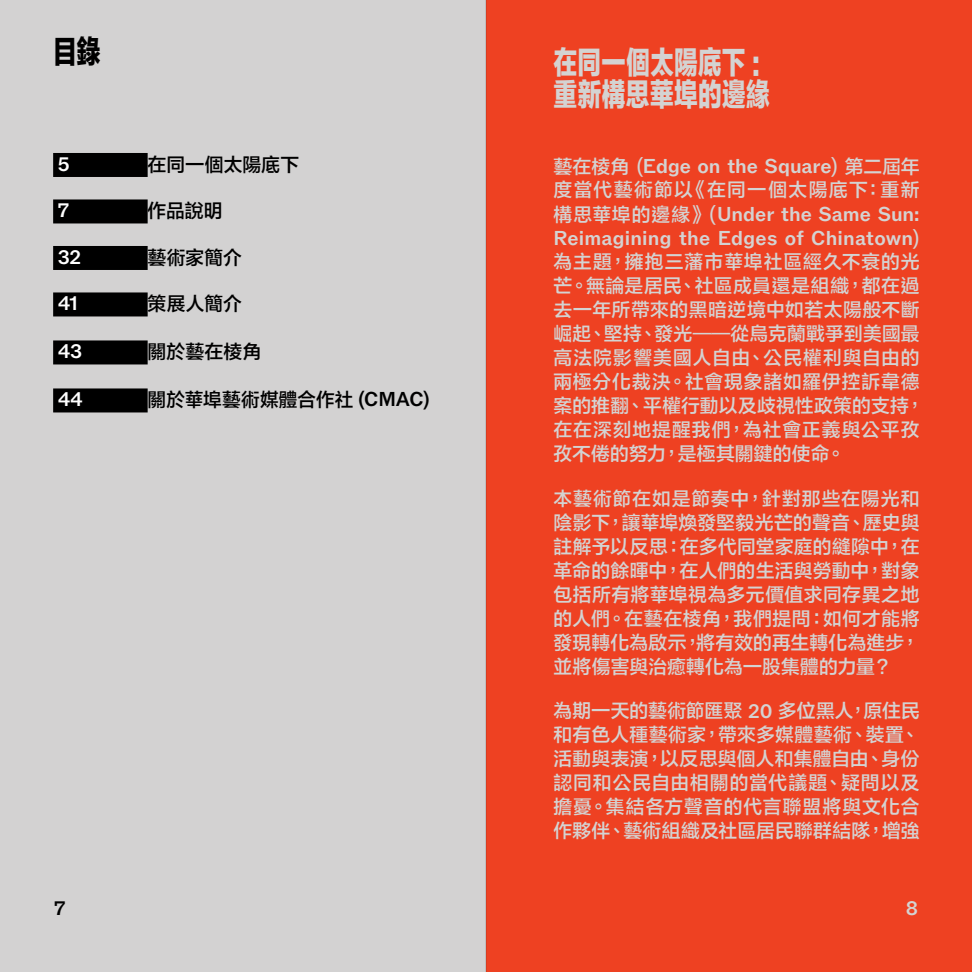
<style>
.page{position:relative;width:972px;height:972px;background:#fff}
.page>*{position:absolute;margin:0;border:0;box-sizing:border-box;transform-origin:0 0}
.t1{font:31.5px/31.5px "FZLTTHCK GBK1 0";letter-spacing:.015em;color:#d4d3d2}
.t2{font:31.5px "FZLTTHCK GBK1 0";color:#000}
.cn_12_5_16{font:500 20.1px/24px "ABCROM Unlicensed Trial";color:#d4d3d2}
.t3{font:500 19.5px "ABCROM Unlicensed Trial";letter-spacing:-.02em;color:#fff}
.t4{font:500 19.5px "ABCROM Unlicensed Trial";color:#000}
.t5{font:500 19.5px "ABCROM Unlicensed Trial";color:#d4d3d2}
.cn_12_5_16-2{font:18.75px/24px "FZLTZHB BIG5 0";letter-spacing:.03em;color:#d4d3d2;text-align:justify}
.t6{font:18.75px "FZLTZHB BIG5 0";letter-spacing:.005em;color:#000}
.cn_12_5_16-3{font:18.75px "FZLTZHB BIG5 0";letter-spacing:.075em;color:#d4d3d2}
.s1{font-family:"ABCROM Unlicensed Trial";font-weight:500;font-size:20.1px}
.s2{font-family:"FZLTZHB BIG5 0";font-weight:400;font-size:18.75px}
.s3{font-family:"ABCROM Unlicensed Trial";font-weight:500;font-size:19.5px}
</style>
<div class="page">
<div style="left:0;top:0;width:486px;height:972px;background:#d3d2d2"></div>
<div style="left:486px;top:0;width:486px;height:972px;background:#ee4122"></div>
<div style="left:53px;top:153px;width:95px;height:24px;background:#000"></div>
<div style="left:53px;top:199px;width:95px;height:24px;background:#000"></div>
<div style="left:53px;top:246px;width:95px;height:24px;background:#000"></div>
<div style="left:53px;top:292px;width:95px;height:24px;background:#000"></div>
<div style="left:53px;top:340px;width:95px;height:24px;background:#000"></div>
<div style="left:53px;top:388px;width:95px;height:24px;background:#000"></div>
<hr style="left:485px;top:0;width:2px;height:972px;background:#231f20">
<p class="t2" style="left:53px;top:34px;width:49px">目錄</p>
<p class="t3" style="left:58px;top:153px;width:13px">5</p>
<p class="t6" style="left:148px;top:152px;width:153px">在同一個太陽底下</p>
<p class="t3" style="left:58px;top:199px;width:13px">7</p>
<p class="t6" style="left:148px;top:198px;width:76px">作品說明</p>
<p class="t3" style="left:58px;top:246px;width:25px">32</p>
<p class="t6" style="left:148px;top:245px;width:96px">藝術家簡介</p>
<p class="t3" style="left:58px;top:292px;width:21px">41</p>
<p class="t6" style="left:148px;top:291px;width:96px">策展人簡介</p>
<p class="t3" style="left:58px;top:340px;width:26px">43</p>
<p class="t6" style="left:148px;top:339px;width:115px">關於藝在棱角</p>
<p class="t3" style="left:58px;top:388px;width:27px">44</p>
<p class="t6" style="left:148px;top:387px;width:283px">關於華埠藝術媒體合作社 <span class="s1">(CMAC)</span></p>
<p class="t1" style="left:554px;top:49px;width:218px">在同一個太陽底下 :重新構思華埠的邊緣</p>
<p class="cn_12_5_16" style="left:554px;top:155px;width:368px"><span class="s2">藝在棱角 (</span>Edge on the Square<span class="s2">) 第二屆年</span></p>
<p class="cn_12_5_16-3" style="left:554px;top:177px;width:368px">度當代藝術節以《在同一個太陽底下：重新</p>
<p class="cn_12_5_16" style="left:554px;top:203px;width:368px"><span class="s2">構思華埠的邊緣》 (</span>Under the Same Sun:<br>Reimagining the Edges of Chinatown<span class="s2">)</span></p>
<p class="cn_12_5_16-2" style="left:554px;top:249px;width:372px;text-align:left">為主題，擁抱三藩市華埠社區經久不衰的光芒。無論是居民、社區成員還是組織，都在過去一年所帶來的黑暗逆境中如若太陽般不斷崛起、堅持、發光——從烏克蘭戰爭到美國最高法院影響美國人自由、公民權利與自由的兩極分化裁決。社會現象諸如羅伊控訴韋德案的推翻、平權行動以及歧視性政策的支持，在在深刻地提醒我們，為社會正義與公平孜孜不倦的努力，是極其關鍵的使命。</p>
<p class="cn_12_5_16-2" style="left:554px;top:486px;width:368px">本藝術節在如是節奏中，針對那些在陽光和陰影下，讓華埠煥發堅毅光芒的聲音、歷史與註解予以反思：在多代同堂家庭的縫隙中，在革命的餘暉中，在人們的生活與勞動中，對象包括所有將華埠視為多元價值求同存異之地的人們。在藝在棱角，我們提問：如何才能將發現轉化為啟示，將有效的再生轉化為進步，並將傷害與治癒轉化為一股集體的力量？</p>
<p class="cn_12_5_16-2" style="left:554px;top:698px;width:368px">為期一天的藝術節匯聚 <span class="s3">20</span> 多位黑人，原住民和有色人種藝術家，帶來多媒體藝術、裝置、活動與表演，以反思與個人和集體自由、身份認同和公民自由相關的當代議題、疑問以及擔憂。集結各方聲音的代言聯盟將與文化合作夥伴、藝術組織及社區居民聯群結隊，增強</p>
<p class="t4" style="left:54px;top:897px;width:13px">7</p>
<p class="t5" style="left:906px;top:897px;width:14px">8</p>
</div>
